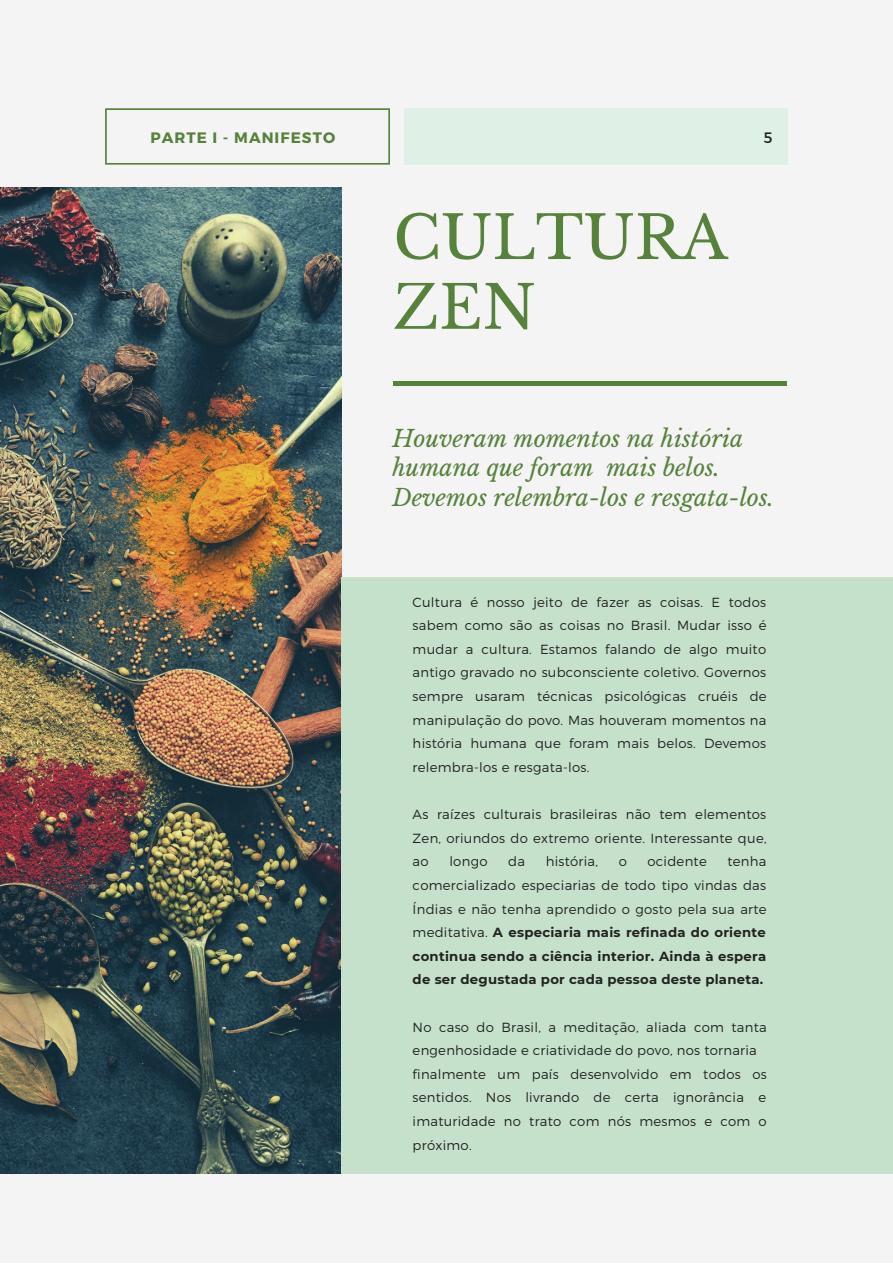
<style>
.page{position:relative;width:893px;height:1264px;background:#fff}
.page>*{position:absolute;margin:0;border:0;box-sizing:border-box;transform-origin:0 0}
.t1{font:59.55px/69.8px "Libre Baskerville";color:#56823b}
.t2{font:italic 23.1px/29.2px "Libre Baskerville";color:#56823b}
.t3{font:700 15.15px "Montserrat";letter-spacing:.07em;color:#56823b}
.t4{font:15.15px "Montserrat";color:#222}
.t5{font:300 13.2px/23.5px "Montserrat";letter-spacing:.02em;color:#222;text-align:justify}
.t6{font:700 13.2px/23.5px "Montserrat";letter-spacing:.02em;color:#222;text-align:justify}
.s1{font-weight:300}
</style>
<div class="page">
<div style="left:0;top:0;width:892px;height:1262px;background:#f4f4f4"></div>
<img style="left:0;top:187px;width:342px;height:986px">
<div style="left:341px;top:577px;width:551px;height:596px;background:#c5e1cc"></div>
<hr style="left:393px;top:382px;width:393px;height:3px;background:#56823b">
<svg style="left:105px;top:108px;width:285px;height:57px"></svg>
<div style="left:404px;top:108px;width:383px;height:56px;background:#dff0e7"></div>
<p class="t3" style="left:150px;top:128px;width:186px">PARTE I - MANIFESTO</p>
<p class="t4" style="left:763px;top:128px;width:10px">5</p>
<h1 class="t1" style="left:393px;top:203px;width:336px">CULTURA<br>ZEN</h1>
<h2 class="t2" style="left:392px;top:424px;width:383px">Houveram momentos na história humana que foram mais belos.<br>Devemos relembra-los e resgata-los.</h2>
<p class="t5" style="left:412px;top:589px;width:355px">Cultura é nosso jeito de fazer as coisas. E todos sabem como são as coisas no Brasil. Mudar isso é mudar a cultura. Estamos falando de algo muito antigo gravado no subconsciente coletivo. Governos sempre usaram técnicas psicológicas cruéis de manipulação do povo. Mas houveram momentos na história humana que foram mais belos. Devemos relembra-los e resgata-los.</p>
<p class="t5" style="left:412px;top:802px;width:355px">As raízes culturais brasileiras não tem elementos Zen, oriundos do extremo oriente. Interessante que, ao</p>
<p class="t5" style="left:449px;top:849px;width:40px">longo</p>
<p class="t5" style="left:508px;top:849px;width:18px">da</p>
<p class="t5" style="left:545px;top:849px;width:54px">história,</p>
<p class="t5" style="left:618px;top:849px;width:10px">o</p>
<p class="t5" style="left:647px;top:849px;width:61px">ocidente</p>
<p class="t6" style="left:412px;top:849px;width:355px;text-indent:315px"><span class="s1">tenha comercializado especiarias de todo tipo vindas das Índias e não tenha aprendido o gosto pela sua arte meditativa.</span> A especiaria mais refinada do oriente continua sendo a ciência interior. Ainda à espera de ser degustada por cada pessoa deste planeta.</p>
<p class="t5" style="left:412px;top:1014px;width:356px;text-align:left">No caso do Brasil, a meditação, aliada com tanta engenhosidade e criatividade do povo, nos tornaria finalmente um país desenvolvido em todos os sentidos. Nos livrando de certa ignorância e imaturidade no trato com nós mesmos e com o próximo.</p>
</div>
